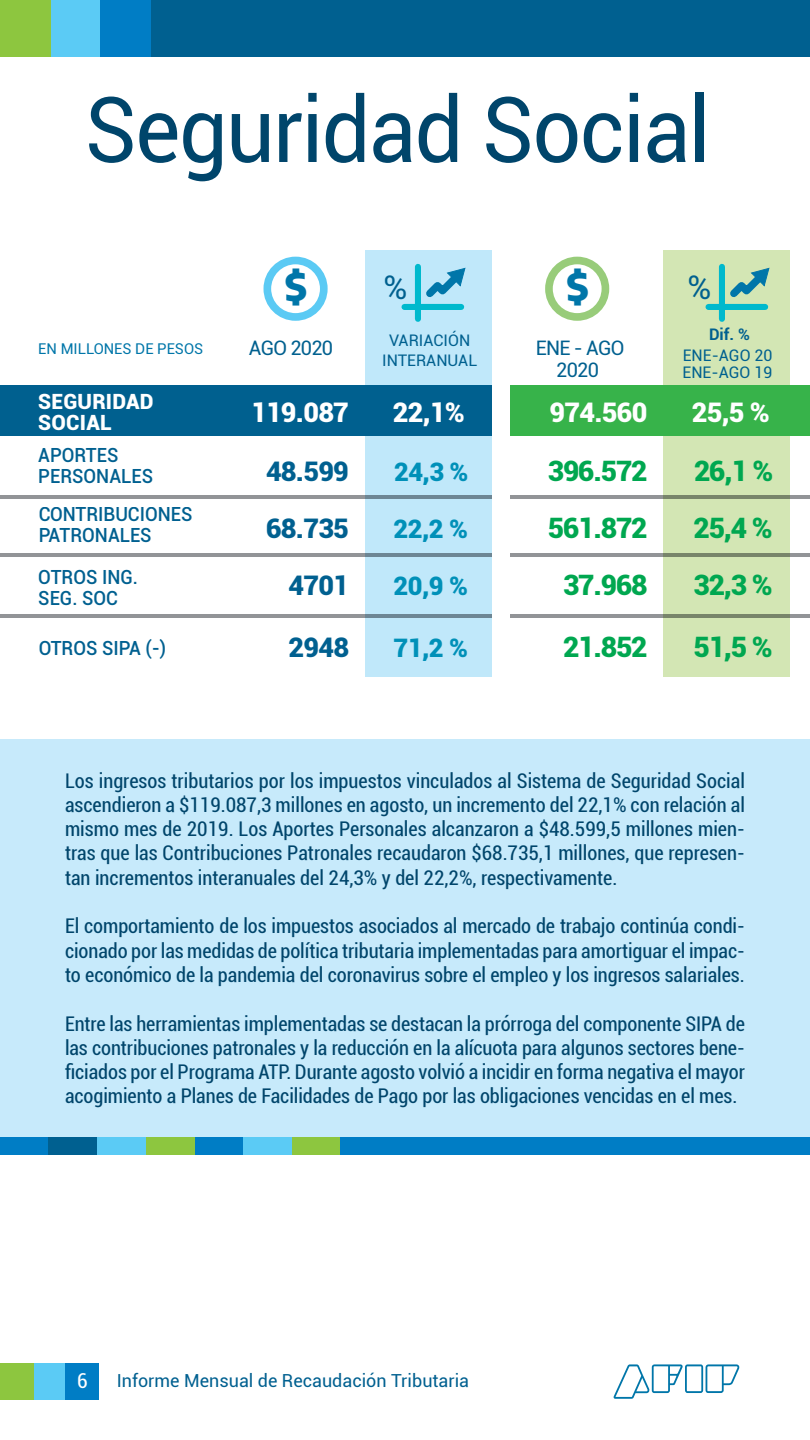
<style>
.page{position:relative;width:810px;height:1440px;background:#fff}
.page>*{position:absolute;margin:0;border:0;box-sizing:border-box;transform-origin:0 0}
.t1{font:90.75px "Roboto";letter-spacing:-.02em;color:#00456b;scale:.95 1}
.t2{font:800 37.72px "Encode Sans";color:#0076a9}
.t3{font:32.55px "Roboto";color:#00608f}
.t4{font:900 28.12px/56.7px "Roboto";letter-spacing:-.04em;color:#00a750;text-align:justify}
.t5{font:900 27px "Roboto";letter-spacing:-.025em;color:#fff}
.t6{font:900 27px/56.9px "Roboto";letter-spacing:-.025em;color:#006090;text-align:right}
.t7{font:900 25.5px "Roboto";letter-spacing:-.02em;color:#0090b8}
.t8{font:900 21px/21px "Roboto";letter-spacing:.01em;color:#fff}
.t9{font:condensed 20.55px "Roboto";color:#fff}
.t10{font:condensed 20.25px/24.3px "Roboto";letter-spacing:-.005em;color:#00456b;text-align:justify}
.t11{font:20.02px/21.3px "Roboto";letter-spacing:-.04em;color:#00608f;text-align:center}
.t12{font:500 19.5px/21.1px "Roboto";color:#006090;scale:.95 1}
.t13{font:18px "Roboto";color:#006090}
.t14{font:15.98px/20.5px "Roboto";color:#00608f;text-align:center}
.t15{font:700 15.98px "Roboto";color:#00608f}
.t16{font:14.85px "Roboto";color:#0076a9}
</style>
<div class="page">
<div style="left:0;top:739px;width:810px;height:406px;background:#c7eafb"></div>
<div style="left:292px;top:1138px;width:49px;height:17px;background:#8dc63f"></div>
<div style="left:243px;top:1138px;width:49px;height:17px;background:#5bcbf5"></div>
<div style="left:195px;top:1138px;width:48px;height:17px;background:#007dc5"></div>
<div style="left:0;top:1138px;width:49px;height:17px;background:#007dc5"></div>
<div style="left:146px;top:1138px;width:49px;height:17px;background:#8dc63f"></div>
<div style="left:97px;top:1138px;width:49px;height:17px;background:#5bcbf5"></div>
<div style="left:49px;top:1138px;width:48px;height:17px;background:#006090"></div>
<div style="left:340px;top:1138px;width:470px;height:17px;background:#007dc5"></div>
<div style="left:365px;top:250px;width:127px;height:427px;background:#c0e8fa"></div>
<div style="left:663px;top:250px;width:127px;height:427px;background:#d3e6b4"></div>
<div style="left:0;top:385px;width:493px;height:50px;background:#00608f"></div>
<div style="left:510px;top:385px;width:300px;height:50px;background:#37b34a"></div>
<div style="left:33px;top:1363px;width:33px;height:37px;background:#5bcbf5"></div>
<div style="left:66px;top:1363px;width:33px;height:37px;background:#007dc5"></div>
<div style="left:0;top:1363px;width:33px;height:37px;background:#8dc63f"></div>
<div style="left:151px;top:0;width:659px;height:56px;background:#006090"></div>
<div style="left:50px;top:0;width:50px;height:56px;background:#5bcbf5"></div>
<div style="left:100px;top:0;width:51px;height:56px;background:#007dc5"></div>
<div style="left:0;top:0;width:51px;height:56px;background:#8dc63f"></div>
<div style="left:264px;top:257px;width:64px;height:64px;border:8px solid #5bcaf4;border-radius:50%"></div>
<svg style="left:421px;top:267px;width:45px;height:37px"></svg>
<div style="left:415px;top:267px;width:6px;height:52px;background:#00b9cd"></div>
<div style="left:405px;top:304px;width:56px;height:6px;background:#00b9cd"></div>
<div style="left:545px;top:257px;width:64px;height:64px;border:8px solid #98cc7a;border-radius:50%"></div>
<svg style="left:0;top:495px;width:810px;height:4px;fill:#929497"></svg>
<svg style="left:0;top:553px;width:810px;height:4px;fill:#929497"></svg>
<svg style="left:0;top:614px;width:810px;height:4px;fill:#929497"></svg>
<svg style="left:725px;top:267px;width:45px;height:37px"></svg>
<div style="left:719px;top:267px;width:6px;height:52px;background:#00b9cd"></div>
<div style="left:709px;top:304px;width:56px;height:6px;background:#00b9cd"></div>
<div style="left:492px;top:250px;width:18px;height:382px;background:#fff"></div>
<svg style="left:614px;top:1364px;width:125px;height:35px"></svg>
<h1 class="t1" style="left:84px;top:66px;width:661px">Seguridad Social</h1>
<p class="t16" style="left:38px;top:339px;width:166px">EN MILLONES DE PESOS</p>
<p class="t8" style="left:38px;top:390px;width:117px">SEGURIDAD<br>SOCIAL</p>
<p class="t12" style="left:38px;top:443px;width:122px">APORTES<br>PERSONALES</p>
<p class="t12" style="left:38px;top:503px;width:164px">CONTRIBUCIONES<br>PATRONALES</p>
<p class="t12" style="left:38px;top:566px;width:107px">OTROS ING.<br>SEG. SOC</p>
<p class="t12" style="left:38px;top:637px;width:136px">OTROS SIPA (-)</p>
<h2 class="t2" style="left:285px;top:261px;width:24px">$</h2>
<h3 class="t3" style="left:383px;top:264px;width:25px">%</h3>
<h2 class="t2" style="left:566px;top:261px;width:24px">$</h2>
<h3 class="t3" style="left:687px;top:264px;width:25px">%</h3>
<p class="t11" style="left:249px;top:337px;width:86px">AGO 2020</p>
<p class="t14" style="left:382px;top:329px;width:96px">VARIACIÓN<br>INTERANUAL</p>
<p class="t11" style="left:536px;top:337px;width:90px">ENE - AGO<br>2020</p>
<p class="t15" style="left:709px;top:323px;width:42px">Dif. %</p>
<p class="t14" style="left:683px;top:345px;width:92px;line-height:17.5px;text-align:left">ENE-AGO 20<br>ENE-AGO 19</p>
<h3 class="t5" style="left:251px;top:393px;width:99px">119.087</h3>
<h3 class="t5" style="left:393px;top:393px;width:74px">22,1%</h3>
<h3 class="t5" style="left:550px;top:393px;width:99px">974.560</h3>
<h3 class="t5" style="left:692px;top:393px;width:80px">25,5 %</h3>
<h3 class="t6" style="left:266px;top:442px;width:84px">48.599</h3>
<h3 class="t6" style="left:266px;top:499px;width:84px">68.735<br>4701</h3>
<p class="t7" style="left:394px;top:454px;width:76px">24,3 %</p>
<p class="t7" style="left:394px;top:511px;width:76px">22,2 %</p>
<p class="t7" style="left:394px;top:567px;width:76px">20,9 %</p>
<h3 class="t4" style="left:548px;top:441px;width:101px;text-align:center">396.572<br>561.872<br>37.968</h3>
<h3 class="t4" style="left:694px;top:442px;width:81px">26,1 % 25,4 % 32,3 %</h3>
<h3 class="t6" style="left:288px;top:618px;width:62px">2948</h3>
<p class="t7" style="left:394px;top:630px;width:76px">71,2 %</p>
<h3 class="t4" style="left:563px;top:618px;width:86px">21.852</h3>
<h3 class="t4" style="left:694px;top:618px;width:81px">51,5 %</h3>
<p class="t10" style="left:65px;top:768px;width:681px">Los ingresos tributarios por los impuestos vinculados al Sistema de Seguridad Social ascendieron a $119.087,3 millones en agosto, un incremento del 22,1% con relación al mismo mes de 2019. Los Aportes Personales alcanzaron a $48.599,5 millones mien&shy;tras que las Contribuciones Patronales recaudaron $68.735,1 millones, que represen&shy;tan incrementos interanuales del 24,3% y del 22,2%, respectivamente.</p>
<p class="t10" style="left:65px;top:913px;width:681px">El comportamiento de los impuestos asociados al mercado de trabajo continúa condi&shy;cionado por las medidas de política tributaria implementadas para amortiguar el impac&shy;to económico de la pandemia del coronavirus sobre el empleo y los ingresos salariales.</p>
<p class="t10" style="left:65px;top:1011px;width:681px">Entre las herramientas implementadas se destacan la prórroga del componente SIPA de las contribuciones patronales y la reducción en la alícuota para algunos sectores bene&shy;ficiados por el Programa ATP. Durante agosto volvió a incidir en forma negativa el mayor acogimiento a Planes de Facilidades de Pago por las obligaciones vencidas en el mes.</p>
<p class="t9" style="left:77px;top:1366px;width:12px">6</p>
<p class="t13" style="left:117px;top:1368px;width:354px">Informe Mensual de Recaudación Tributaria</p>
</div>
